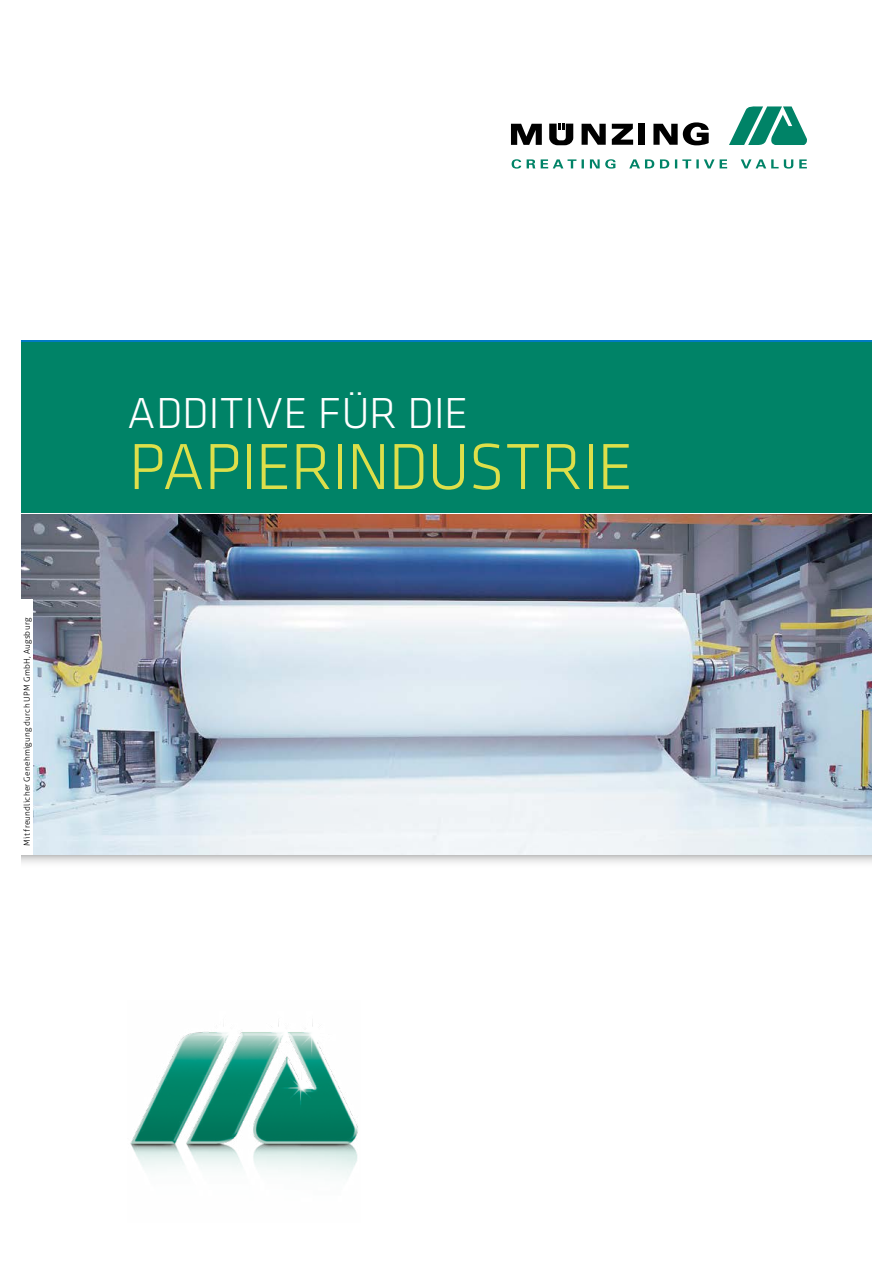
<style>
.page{position:relative;width:893px;height:1263px;background:#fff}
.page>*{position:absolute;margin:0;border:0;box-sizing:border-box;transform-origin:0 0}
.t1{font:300 67.5px "Klavika";letter-spacing:-.015em;color:#dddf4a}
.t2{font:300 45px "Klavika";letter-spacing:.01em;color:#fff}
.t3{font:300 8.25px "Aller";letter-spacing:.025em;color:#000}
</style>
<div class="page">
<div style="left:21px;top:343px;width:851px;height:170px;background:#008367"></div>
<hr style="left:21px;top:340px;width:851px;height:1px;background:#007ac3">
<img style="left:130px;top:1022px;width:228px;height:157px">
<svg style="left:511px;top:106px;width:296px;height:63px"></svg>
<svg style="left:21px;top:855px;width:851px;height:8px;background:#ddd"></svg>
<img style="left:21px;top:514px;width:851px;height:340px">
<div style="left:20px;top:599px;width:13px;height:255px;background:#fff"></div>
<p class="t3" style="left:22px;top:846px;width:229px;rotate:-90deg">Mit freundlicher Genehmigung durch UPM GmbH, Augsburg</p>
<h2 class="t2" style="left:128px;top:388px;width:342px">ADDITIVE FÜR DIE</h2>
<h1 class="t1" style="left:129px;top:430px;width:506px">PAPIERINDUSTRIE</h1>
</div>
